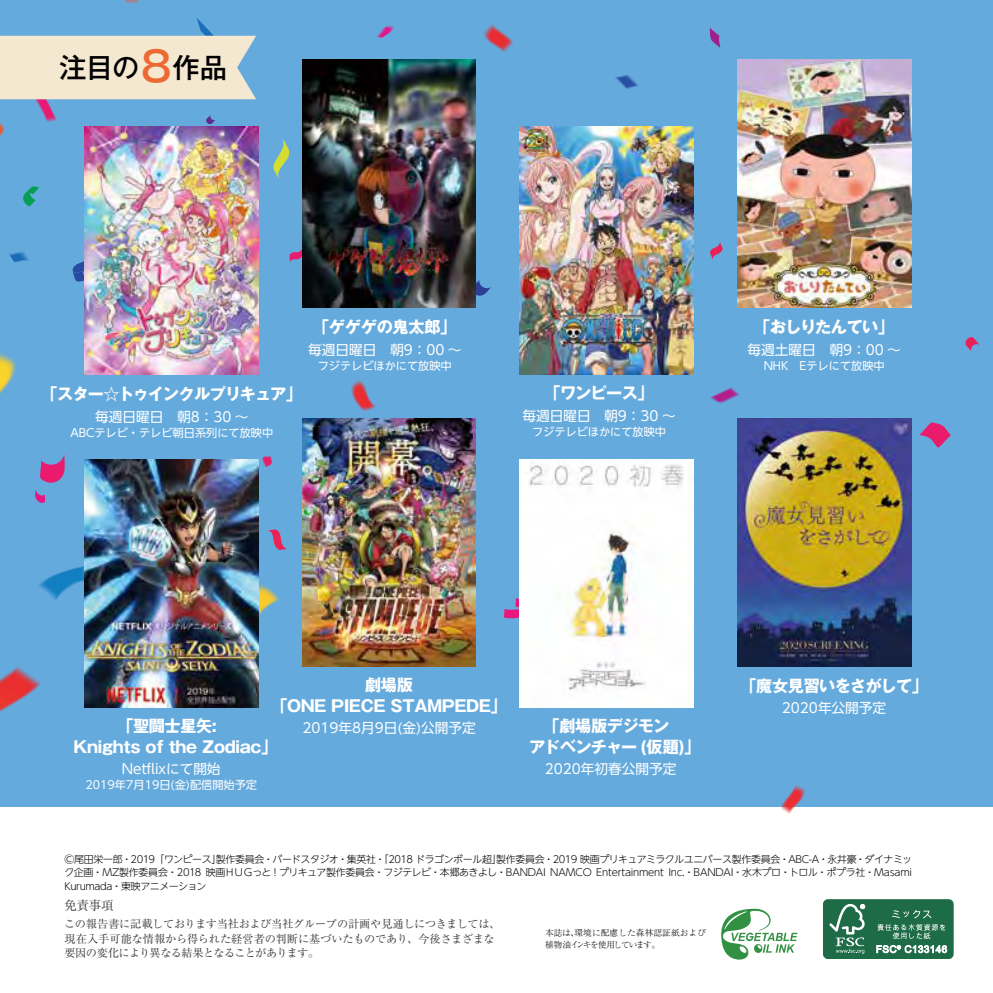
<style>
.page{position:relative;width:993px;height:993px;background:#fff}
.page>*{position:absolute;margin:0;border:0;box-sizing:border-box;transform-origin:0 0}
.t1{font:500 27.3px "Gothic MB101 Pr 6";color:#000}
.t2{font:700 16.1px/21px "Gothic MB101 Pr 6";letter-spacing:-.03em;color:#fff}
.t3{font:700 16.1px "Gothic MB101 Pr 6";letter-spacing:-.055em;color:#fff}
.t4{font:13.65px "UD Shin Go NT Pr 6 N";color:#fff}
.t5{font:12.42px "Ryumin Pro";color:#3e3a39}
.t6{font:11.2px/14.9px "Ryumin Pro";letter-spacing:-.02em;color:#3e3a39}
.t7{font:11.2px "UD Shin Go NT Pr 6 N";color:#fff}
.t8{font:300 9.97px/13.7px "UD Shin Go NT Pr 6 N";letter-spacing:-.03em;color:#000;text-align:justify}
.t9{font:300 8.75px/12.4px "Ryumin Pro";letter-spacing:.01em;color:#000}
.s1{font-size:40.95px;color:#ed6933}
</style>
<div class="page">
<div style="left:0;top:0;width:992px;height:806px;background:#65aadd"></div>
<svg style="left:710px;top:242px;width:12px;height:17px"></svg>
<svg style="left:476px;top:280px;width:15px;height:16px"></svg>
<svg style="left:289px;top:249px;width:13px;height:13px"></svg>
<svg style="left:268px;top:529px;width:19px;height:20px"></svg>
<svg style="left:483px;top:24px;width:30px;height:28px"></svg>
<svg style="left:779px;top:785px;width:27px;height:29px"></svg>
<svg style="left:351px;top:380px;width:25px;height:31px"></svg>
<svg style="left:262px;top:456px;width:11px;height:11px"></svg>
<svg style="left:35px;top:454px;width:30px;height:49px"></svg>
<svg style="left:504px;top:598px;width:15px;height:21px"></svg>
<svg style="left:9px;top:252px;width:20px;height:11px"></svg>
<svg style="left:377px;top:25px;width:17px;height:14px"></svg>
<svg style="left:0;top:666px;width:41px;height:46px"></svg>
<svg style="left:710px;top:387px;width:30px;height:17px"></svg>
<svg style="left:919px;top:422px;width:31px;height:26px"></svg>
<svg style="left:73px;top:261px;width:12px;height:22px"></svg>
<svg style="left:273px;top:138px;width:17px;height:41px"></svg>
<svg style="left:965px;top:337px;width:13px;height:14px"></svg>
<svg style="left:124px;top:0;width:15px;height:4px"></svg>
<svg style="left:0;top:353px;width:16px;height:41px"></svg>
<svg style="left:23px;top:186px;width:16px;height:20px"></svg>
<svg style="left:258px;top:583px;width:22px;height:57px"></svg>
<svg style="left:709px;top:28px;width:11px;height:20px"></svg>
<svg style="left:38px;top:564px;width:47px;height:38px"></svg>
<svg style="left:615px;top:75px;width:24px;height:14px"></svg>
<svg style="left:0;top:18px;width:256px;height:127px"></svg>
<svg style="left:721px;top:908px;width:76px;height:51px"></svg>
<div style="left:823px;top:899px;width:129px;height:59px;background:#1d6c47;border-radius:4px"></div>
<div style="left:822px;top:899px;width:131px;height:59px;border:1px solid #1d6c47;border-radius:4px"></div>
<svg style="left:829px;top:903px;width:35px;height:50px"></svg>
<svg style="left:877px;top:910px;width:67px;height:28px"></svg>
<svg style="left:876px;top:945px;width:70px;height:7px"></svg>
<img style="left:737px;top:60px;width:173px;height:248px">
<img style="left:85px;top:126px;width:173px;height:249px">
<img style="left:737px;top:418px;width:173px;height:248px">
<img style="left:302px;top:60px;width:174px;height:248px">
<img style="left:302px;top:418px;width:174px;height:248px">
<img style="left:519px;top:126px;width:174px;height:248px">
<img style="left:85px;top:459px;width:173px;height:248px">
<img style="left:519px;top:459px;width:174px;height:248px">
<h1 class="t1" style="left:60px;top:45px;width:169px">注目の<span class="s1">8</span>作品</h1>
<h2 class="t3" style="left:42px;top:380px;width:262px">「スター☆トゥインクルプリキュア」</h2>
<h3 class="t4" style="left:95px;top:405px;width:155px">毎週日曜日　朝8：30 ～</h3>
<p class="t7" style="left:70px;top:423px;width:204px">ABCテレビ・テレビ朝日系列にて放映中</p>
<h2 class="t2" style="left:313px;top:316px;width:144px">「ゲゲゲの鬼太郎」</h2>
<h3 class="t4" style="left:308px;top:338px;width:155px">毎週日曜日　朝9：00 ～</h3>
<p class="t7" style="left:317px;top:356px;width:135px">フジテレビほかにて放映中</p>
<h2 class="t2" style="left:544px;top:382px;width:110px">「ワンピース」</h2>
<h3 class="t4" style="left:522px;top:404px;width:155px">毎週日曜日　朝9：30 ～</h3>
<p class="t7" style="left:532px;top:423px;width:135px">フジテレビほかにて放映中</p>
<h2 class="t2" style="left:754px;top:316px;width:141px">「おしりたんてい」</h2>
<h3 class="t4" style="left:747px;top:338px;width:155px">毎週土曜日　朝9：00 ～</h3>
<p class="t7" style="left:763px;top:356px;width:122px">NHK　Eテレにて放映中</p>
<h2 class="t2" style="left:73px;top:714px;width:205px;text-indent:44px">「聖闘士星矢:<br>Knights of the Zodiac」</h2>
<h3 class="t4" style="left:122px;top:757px;width:100px">Netflixにて開始</h3>
<p class="t7" style="left:85px;top:775px;width:173px">2019年7月19日(金)配信開始予定</p>
<h2 class="t2" style="left:271px;top:673px;width:236px;text-align:center">劇場版<br>「ONE PIECE STAMPEDE」</h2>
<h3 class="t4" style="left:302px;top:716px;width:175px">2019年8月9日(金)公開予定</h3>
<h2 class="t2" style="left:529px;top:714px;width:172px;text-indent:14px">「劇場版デジモン<br>アドベンチャー (仮題)」</h2>
<h3 class="t4" style="left:544px;top:757px;width:133px">2020年初春公開予定</h3>
<h2 class="t2" style="left:740px;top:674px;width:189px">「魔女見習いをさがして」</h2>
<h3 class="t4" style="left:781px;top:696px;width:106px">2020年公開予定</h3>
<p class="t8" style="left:64px;top:851px;width:849px">Ⓒ尾田栄一郎・2019「ワンピース」製作委員会・バードスタジオ・集英社・「2018 ドラゴンボール超」製作委員会・2019 映画プリキュアミラクルユニバース製作委員会・ABC-A・永井豪・ダイナミック企画・MZ製作委員会・2018 映画ＨＵＧっと！プリキュア製作委員会・フジテレビ・本郷あきよし・BANDAI NAMCO Entertainment Inc.・BANDAI・水木プロ・トロル・ポプラ社・Masami Kurumada・東映アニメーション</p>
<p class="t5" style="left:64px;top:894px;width:51px">免責事項</p>
<p class="t6" style="left:64px;top:914px;width:437px">この報告書に記載しております当社および当社グループの計画や見通しにつきましては、現在入手可能な情報から得られた経営者の判断に基づいたものであり、今後さまざまな要因の変化により異なる結果となることがあります。</p>
<p class="t9" style="left:545px;top:925px;width:162px">本誌は、環境に配慮した森林認証紙および植物油インキを使用しています。</p>
</div>
